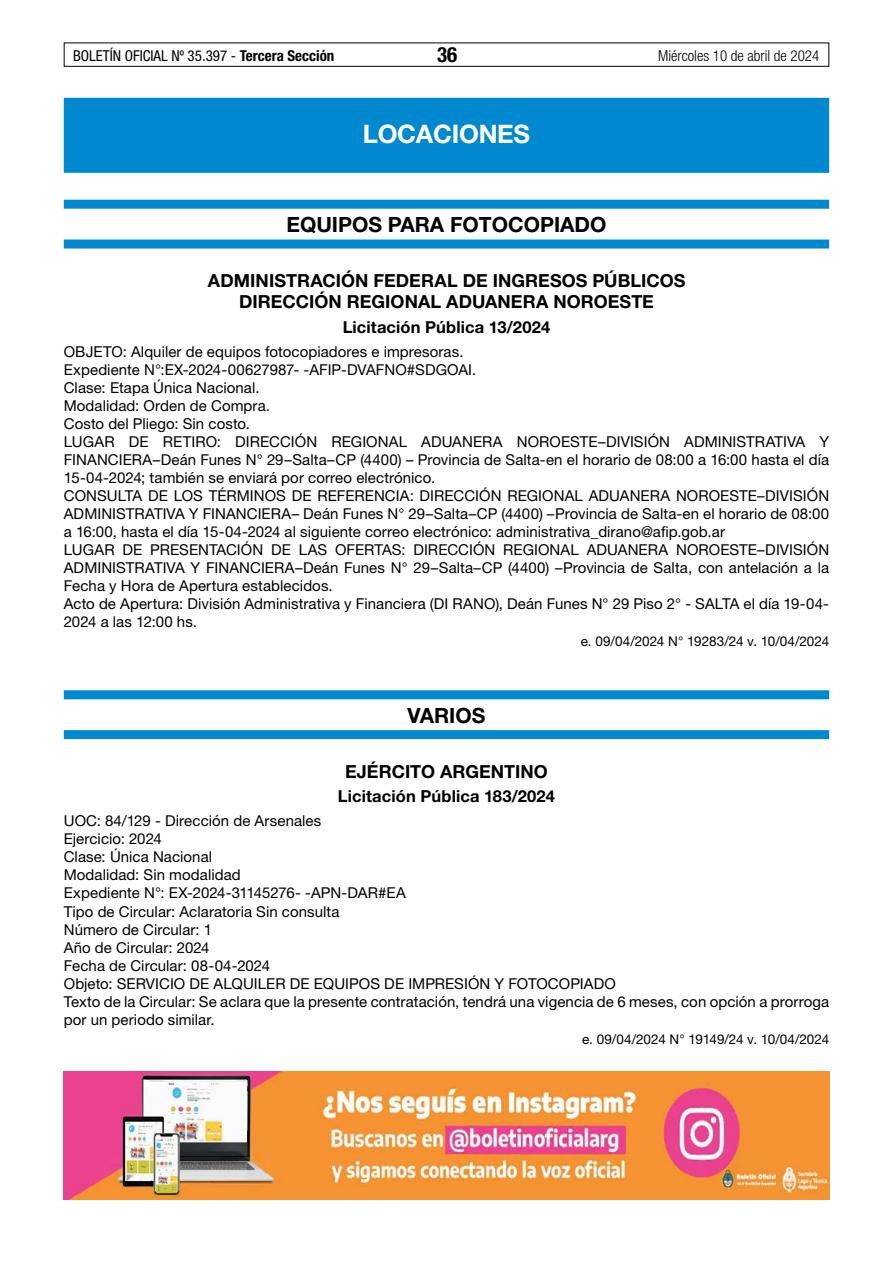
<style>
.page{position:relative;width:893px;height:1263px;background:#fff}
.page>*{position:absolute;margin:0;border:0;box-sizing:border-box;transform-origin:0 0}
.t1{font:700 25.5px "Helvetica Neue LT Std";letter-spacing:-.01em;color:#fff}
.t2{font:700 21px "Helvetica Neue LT Std";color:#000}
.t3{font:700 condensed 21px "Helvetica Neue LT Std";color:#000}
.t4{font:700 18px/21px "Helvetica Neue LT Std";letter-spacing:.005em;color:#000}
.t5{font:700 16.5px "Helvetica Neue LT Std";letter-spacing:.01em;color:#000}
.t6{font:15px/18px "Helvetica Neue LT Std";letter-spacing:.005em;color:#000}
.t7{font:condensed 15px "Helvetica Neue LT Std";color:#000}
.t8{font:300 condensed 15px "Helvetica Neue LT Std";color:#000}
.t9{font:13.5px "Helvetica Neue LT Std";letter-spacing:-.005em;color:#000}
.s1{font-weight:700}
.s2{color:#fff}
</style>
<div class="page">
<div style="left:64px;top:43px;width:765px;height:24px;border:1px solid #000"></div>
<div style="left:64px;top:98px;width:765px;height:75px;background:#0089cf"></div>
<div style="left:64px;top:200px;width:765px;height:9px;background:#0089cf"></div>
<div style="left:64px;top:240px;width:765px;height:9px;background:#0089cf"></div>
<div style="left:64px;top:690px;width:765px;height:9px;background:#0089cf"></div>
<div style="left:64px;top:730px;width:765px;height:9px;background:#0089cf"></div>
<img style="left:64px;top:1072px;width:765px;height:127px">
<p class="t7" style="left:73px;top:47px;width:263px">BOLETÍN OFICIAL Nº 35.397 - <span class="s1">Tercera Sección</span></p>
<h2 class="t3" style="left:437px;top:42px;width:22px">36</h2>
<p class="t8" style="left:658px;top:47px;width:163px">Miércoles 10 de abril de 2024</p>
<h1 class="t1" style="left:363px;top:118px;width:169px">LOCACIONES</h1>
<h2 class="t2" style="left:286px;top:212px;width:322px">EQUIPOS PARA FOTOCOPIADO</h2>
<p class="t4" style="left:239px;top:270px;width:460px;text-indent:-31px">ADMINISTRACIÓN FEDERAL DE INGRESOS PÚBLICOS <span class="s2">-<br></span>DIRECCIÓN REGIONAL ADUANERA NOROESTE</p>
<p class="t5" style="left:343px;top:316px;width:209px">Licitación Pública 13/2024</p>
<p class="t6" style="left:64px;top:342px;width:767px">OBJETO: Alquiler de equipos fotocopiadores e impresoras.<br>Expediente N°:EX-2024-00627987- -AFIP-DVAFNO#SDGOAI.<br>Clase: Etapa Única Nacional.<br>Modalidad: Orden de Compra.<br>Costo del Pliego: Sin costo.<br>LUGAR DE RETIRO: DIRECCIÓN REGIONAL ADUANERA NOROESTE–DIVISIÓN ADMINISTRATIVA Y FINANCIERA–Deán Funes N° 29–Salta–CP (4400) – Provincia de Salta-en el horario de 08:00 a 16:00 hasta el día 15-04-2024; también se enviará por correo electrónico.<br>CONSULTA DE LOS TÉRMINOS DE REFERENCIA: DIRECCIÓN REGIONAL ADUANERA NOROESTE–DIVISIÓN ADMINISTRATIVA Y FINANCIERA– Deán Funes N° 29–Salta–CP (4400) –Provincia de Salta-en el horario de 08:00 a 16:00, hasta el día 15-04-2024 al siguiente correo electrónico: administrativa_dirano@afip.gob.ar<br>LUGAR DE PRESENTACIÓN DE LAS OFERTAS: DIRECCIÓN REGIONAL ADUANERA NOROESTE–DIVISIÓN ADMINISTRATIVA Y FINANCIERA–Deán Funes N° 29–Salta–CP (4400) –Provincia de Salta, con antelación a la Fecha y Hora de Apertura establecidos.<br>Acto de Apertura: División Administrativa y Financiera (DI RANO), Deán Funes N° 29 Piso 2° - SALTA el día 19-04- 2024 a las 12:00 hs.</p>
<p class="t9" style="left:581px;top:633px;width:250px">e. 09/04/2024 N° 19283/24 v. 10/04/2024</p>
<h2 class="t2" style="left:407px;top:702px;width:79px">VARIOS</h2>
<p class="t4" style="left:345px;top:760px;width:204px">EJÉRCITO ARGENTINO</p>
<p class="t5" style="left:338px;top:786px;width:219px">Licitación Pública 183/2024</p>
<p class="t6" style="left:64px;top:812px;width:767px">UOC: 84/129 - Dirección de Arsenales<br>Ejercicio: 2024<br>Clase: Única Nacional<br>Modalidad: Sin modalidad<br>Expediente N°: EX-2024-31145276- -APN-DAR#EA<br>Tipo de Circular: Aclaratoria Sin consulta<br>Número de Circular: 1<br>Año de Circular: 2024<br>Fecha de Circular: 08-04-2024<br>Objeto: SERVICIO DE ALQUILER DE EQUIPOS DE IMPRESIÓN Y FOTOCOPIADO<br>Texto de la Circular: Se aclara que la presente contratación, tendrá una vigencia de 6 meses, con opción a prorroga por un periodo similar.</p>
<p class="t9" style="left:582px;top:1031px;width:249px">e. 09/04/2024 N° 19149/24 v. 10/04/2024</p>
</div>
